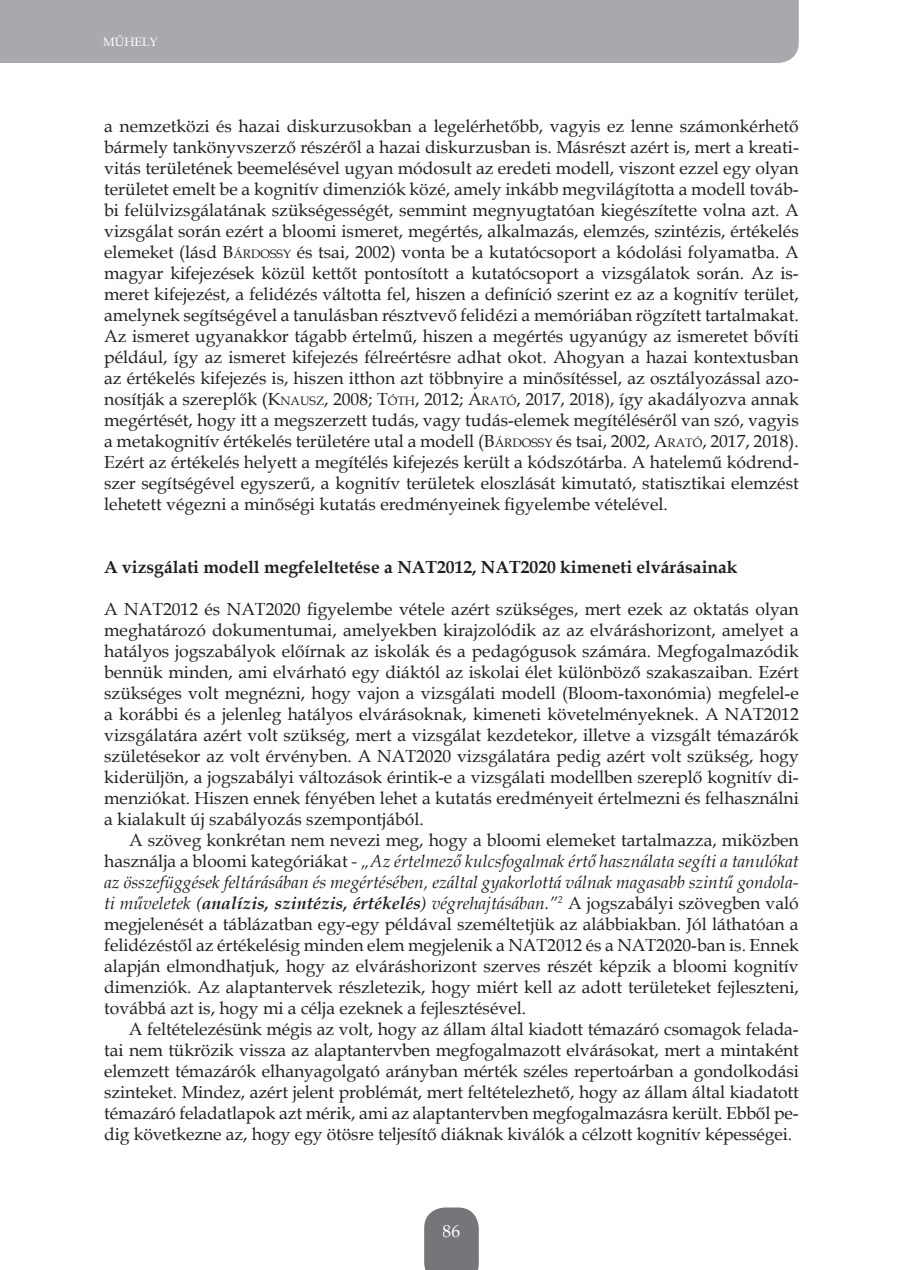
<style>
.page{position:relative;width:903px;height:1270px;background:#fff}
.page>*{position:absolute;margin:0;border:0;box-sizing:border-box;transform-origin:0 0}
.t1{font:17.5px/21px "Book Antiqua";color:#231f20;text-align:justify}
.t2{font:700 17.5px "Book Antiqua";color:#231f20}
.t3{font:17.5px "Book Antiqua";color:#fff}
.t4{font:12.25px "Book Antiqua";color:#fff}
.s1{font-style:inherit}
.s2{font-size:12.25px}
.s3{font-style:italic}
.s4{font-weight:700;font-style:italic}
</style>
<div class="page">
<div style="left:0;top:0;width:799px;height:63px;background:#a8a9ad"></div>
<svg style="left:424px;top:1207px;width:55px;height:63px;background:#7e7f82"></svg>
<div style="left:443px;top:1225px;width:16px;height:13px;background:#757679"></div>
<p class="t4" style="left:103px;top:33px;width:56px">MŰHELY</p>
<p class="t1" style="left:104px;top:115px;width:696px">a nemzetközi és hazai diskurzusokban a legelérhetőbb, vagyis ez lenne számonkérhető bármely tankönyvszerző részéről a hazai diskurzusban is. másrészt azért is, mert a kreati&shy;vitás területének beemelésével ugyan módosult az eredeti modell, viszont ezzel egy olyan területet emelt be a kognitív dimenziók közé, amely inkább megvilágította a modell továb&shy;bi felülvizsgálatának szükségességét, semmint megnyugtatóan kiegészítette volna azt. A vizsgálat során ezért a bloomi ismeret, megértés, alkalmazás, elemzés, szintézis, értékelés elemeket (lásd <span class="s1">B</span><span class="s2">ÁRDOSSY</span> és tsai, 2002) vonta be a kutatócsoport a kódolási folyamatba. A magyar kifejezések közül kettőt pontosított a kutatócsoport a vizsgálatok során. Az is&shy;meret kifejezést, a felidézés váltotta fel, hiszen a definíció szerint ez az a kognitív terület, amelynek segítségével a tanulásban résztvevő felidézi a memóriában rögzített tartalmakat.<br>Az ismeret ugyanakkor tágabb értelmű, hiszen a megértés ugyanúgy az ismeretet bővíti például, így az ismeret kifejezés félreértésre adhat okot. Ahogyan a hazai kontextusban az értékelés kifejezés is, hiszen itthon azt többnyire a minősítéssel, az osztályozással azo&shy;nosítják a szereplők (<span class="s1">K</span><span class="s2">NAUSZ</span>, 2008; <span class="s1">T</span><span class="s2">ÓTH</span>, 2012; <span class="s1">A</span><span class="s2">RATÓ</span>, 2017, 2018), így akadályozva annak megértését, hogy itt a megszerzett tudás, vagy tudás-elemek megítéléséről van szó, vagyis a metakognitív értékelés területére utal a modell (<span class="s1">B</span><span class="s2">ÁRDOSSY</span> és tsai, 2002, <span class="s1">A</span><span class="s2">RATÓ</span>, 2017, 2018). ezért az értékelés helyett a megítélés kifejezés került a kódszótárba. A hatelemű kódrend&shy;szer segítségével egyszerű, a kognitív területek eloszlását kimutató, statisztikai elemzést lehetett végezni a minőségi kutatás eredményeinek figyelembe vételével.</p>
<p class="t2" style="left:104px;top:555px;width:635px">A vizsgálati modell megfeleltetése a NAT2012, NAT2020 kimeneti elvárásainak</p>
<p class="t1" style="left:104px;top:598px;width:696px">A nAt2012 és nAt2020 figyelembe vétele azért szükséges, mert ezek az oktatás olyan meghatározó dokumentumai, amelyekben kirajzolódik az az elváráshorizont, amelyet a hatályos jogszabályok előírnak az iskolák és a pedagógusok számára. megfogalmazódik bennük minden, ami elvárható egy diáktól az iskolai élet különböző szakaszaiban. ezért szükséges volt megnézni, hogy vajon a vizsgálati modell (Bloom-taxonómia) megfelel-e a korábbi és a jelenleg hatályos elvárásoknak, kimeneti követelményeknek. A nAt2012 vizsgálatára azért volt szükség, mert a vizsgálat kezdetekor, illetve a vizsgált témazárók születésekor az volt érvényben. A nAt2020 vizsgálatára pedig azért volt szükség, hogy kiderüljön, a jogszabályi változások érintik-e a vizsgálati modellben szereplő kognitív di&shy;menziókat. Hiszen ennek fényében lehet a kutatás eredményeit értelmezni és felhasználni a kialakult új szabályozás szempontjából.</p>
<p class="t1" style="left:104px;top:829px;width:696px;text-indent:25px">A szöveg konkrétan nem nevezi meg, hogy a bloomi elemeket tartalmazza, miközben használja a bloomi kategóriákat <span class="s3">- „Az értelmező kulcsfogalmak értő használata segíti a tanulókat az összefüggések feltárásában és megértésében, ezáltal gyakorlottá válnak magasabb szintű gondola&shy;ti műveletek (</span><span class="s4">analízis, szintézis, értékelés</span><span class="s3">) végrehajtásában.”</span><sup>2</sup> A jogszabályi szövegben való megjelenését a táblázatban egy-egy példával személtetjük az alábbiakban. Jól láthatóan a felidézéstől az értékelésig minden elem megjelenik a nAt2012 és a nAt2020-ban is. ennek alapján elmondhatjuk, hogy az elváráshorizont szerves részét képzik a bloomi kognitív dimenziók. Az alaptantervek részletezik, hogy miért kell az adott területeket fejleszteni, továbbá azt is, hogy mi a célja ezeknek a fejlesztésével.</p>
<p class="t1" style="left:104px;top:1018px;width:696px;text-indent:25px">A feltételezésünk mégis az volt, hogy az állam által kiadott témazáró csomagok felada&shy;tai nem tükrözik vissza az alaptantervben megfogalmazott elvárásokat, mert a mintaként elemzett témazárók elhanyagolgató arányban mérték széles repertoárban a gondolkodási szinteket. mindez, azért jelent problémát, mert feltételezhető, hogy az állam által kiadatott témazáró feladatlapok azt mérik, ami az alaptantervben megfogalmazásra került. ebből pe&shy;dig következne az, hogy egy ötösre teljesítő diáknak kiválók a célzott kognitív képességei.</p>
<p class="t3" style="left:443px;top:1219px;width:19px">86</p>
</div>
